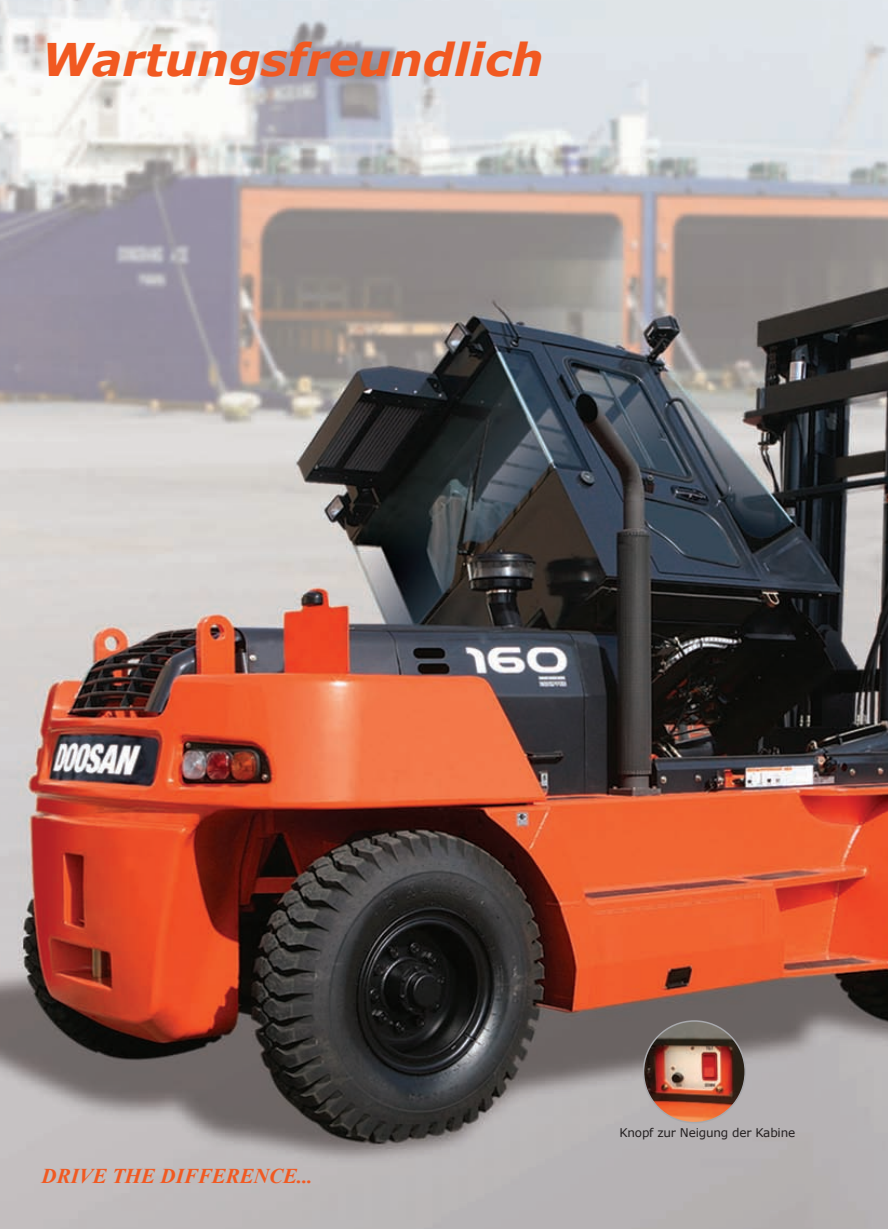
<style>
.page{position:relative;width:888px;height:1229px;background:#fff}
.page>*{position:absolute;margin:0;border:0;box-sizing:border-box;transform-origin:0 0}
.t1{font:italic 700 45px "Verdana";color:#f15921}
.t2{font:italic 700 21px "Times New Roman";color:#f15921}
.t3{font:12px "Verdana";letter-spacing:-.015em;color:#231f20}
</style>
<div class="page">
<img style="left:0;top:0;width:888px;height:1228px">
<img style="left:643px;top:1020px;width:102px;height:102px;border-radius:50%">
<div style="left:643px;top:1019px;width:103px;height:104px;border:2px solid #a8a9ad;border-radius:50%"></div>
<h1 class="t1" style="left:42px;top:31px;width:503px">Wartungsfreundlich</h1>
<h2 class="t2" style="left:42px;top:1164px;width:273px">DRIVE THE DIFFERENCE...</h2>
<p class="t3" style="left:619px;top:1124px;width:177px">Knopf zur Neigung der Kabine</p>
</div>
